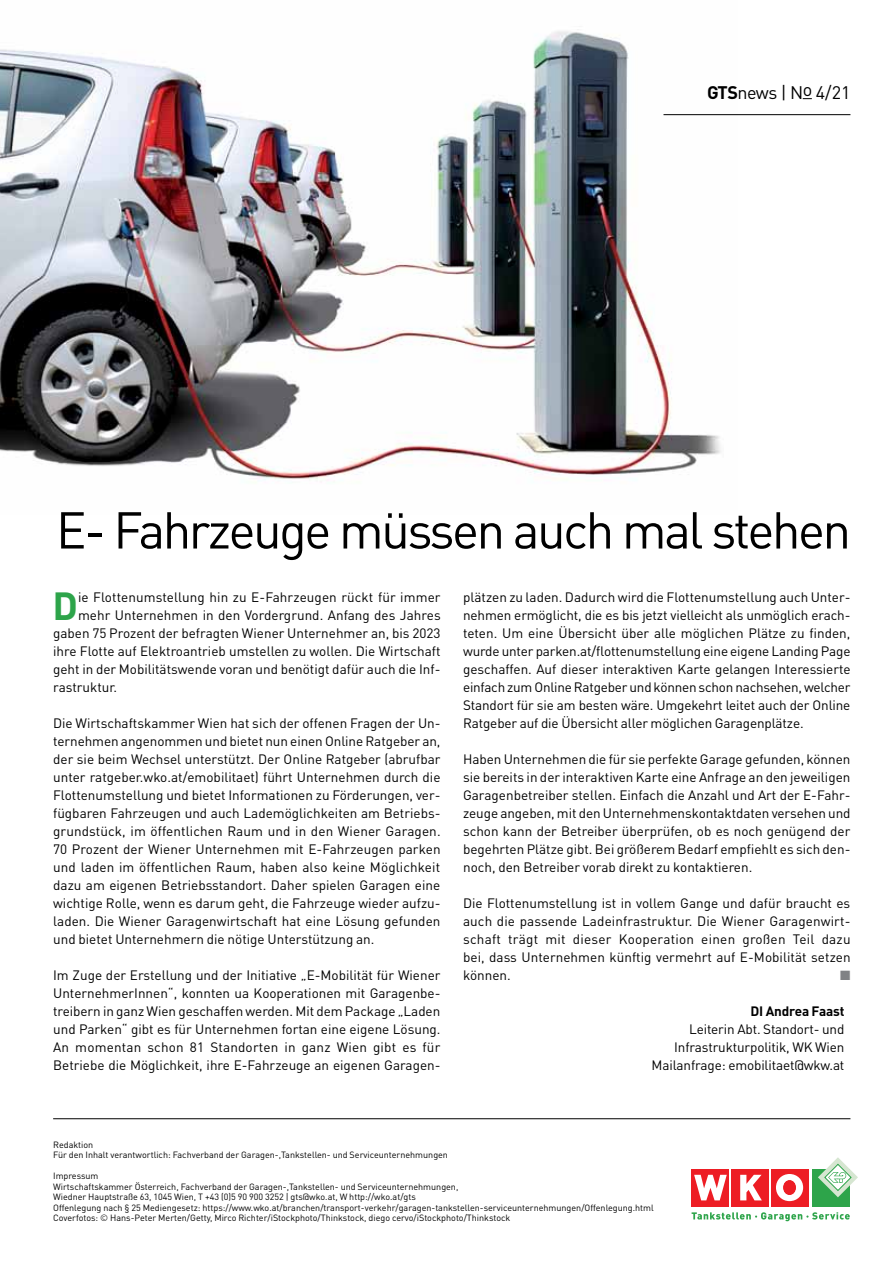
<style>
.page{position:relative;width:893px;height:1263px;background:#fff}
.page>*{position:absolute;margin:0;border:0;box-sizing:border-box;transform-origin:0 0}
.t1{font:51px "DIN Pro";letter-spacing:-.05em;color:#000}
.t2{font:700 38.85px "DIN Pro";color:#2da44a}
.t3{font:18px "DIN Pro";letter-spacing:-.03em;color:#000}
.t4{font:13.5px/18px "DIN Pro";color:#000;text-align:justify}
.t5{font:700 13.5px "DIN Pro";letter-spacing:-.01em;color:#000}
.t6{font:13.5px "Zapf Dingbats ITC";color:#808285}
.t7{font:9px/10.5px "DIN Pro";color:#000}
.s1{font-weight:700}
.s2{font-weight:300}
</style>
<div class="page">
<img style="left:0;top:31px;width:738px;height:452px">
<hr style="left:53px;top:1118px;width:797px;height:1px;background:#000">
<div style="left:771px;top:1169px;width:37px;height:38px;background:#ed1d24"></div>
<div style="left:731px;top:1169px;width:38px;height:38px;background:#ed1d24"></div>
<svg style="left:740px;top:1175px;width:22px;height:25px"></svg>
<div style="left:692px;top:1169px;width:37px;height:38px;background:#ed1d24"></div>
<svg style="left:694px;top:1175px;width:33px;height:25px"></svg>
<div style="left:812px;top:1169px;width:38px;height:38px;background:#2da44a"></div>
<svg style="left:776px;top:1174px;width:27px;height:27px"></svg>
<div style="left:784px;top:1180px;width:11px;height:14px;background:#ed1d24;border-radius:50%"></div>
<div style="left:783px;top:1180px;width:13px;height:15px;border:1px solid #ed1d24;border-radius:50%"></div>
<svg style="left:818px;top:1157px;width:40px;height:40px"></svg>
<svg style="left:692px;top:1212px;width:158px;height:9px"></svg>
<hr style="left:663px;top:114px;width:187px;height:1px;background:#000">
<h3 class="t3" style="left:707px;top:80px;width:145px"><span class="s1">GTS</span>news | No 4/21</h3>
<h1 class="t1" style="left:56px;top:495px;width:797px">E- Fahrzeuge müssen auch mal stehen</h1>
<h2 class="t2" style="left:52px;top:580px;width:27px">D</h2>
<p class="t4" style="left:78px;top:588px;width:364px">ie Flottenumstellung hin zu E-Fahrzeugen rückt für immer</p>
<p class="t4" style="left:78px;top:606px;width:364px">mehr Unternehmen in den Vordergrund. Anfang des Jahres</p>
<p class="t4" style="left:53px;top:624px;width:389px">gaben 75 Prozent der befragten Wiener Unternehmer an, bis 2023</p>
<p class="t4" style="left:53px;top:642px;width:389px">ihre Flotte auf Elektroantrieb umstellen zu wollen. Die Wirtschaft</p>
<p class="t4" style="left:53px;top:660px;width:389px">geht in der Mobilitätswende voran und benötigt dafür auch die Inf-</p>
<p class="t4" style="left:53px;top:678px;width:65px">rastruktur.</p>
<p class="t4" style="left:53px;top:714px;width:389px">Die Wirtschaftskammer Wien hat sich der offenen Fragen der Un&shy;ternehmen angenommen und bietet nun einen Online Ratgeber an, der sie beim Wechsel unterstützt. Der Online Ratgeber (abrufbar unter ratgeber.wko.at/emobilitaet) führt Unternehmen durch die Flottenumstellung und bietet Informationen zu Förderungen, ver&shy;fügbaren Fahrzeugen und auch Lademöglichkeiten am Betriebs&shy;grundstück, im öffentlichen Raum und in den Wiener Garagen.<br>70 Prozent der Wiener Unternehmen mit E-Fahrzeugen parken und laden im öffentlichen Raum, haben also keine Möglichkeit dazu am eigenen Betriebsstandort. Daher spielen Garagen eine wichtige Rolle, wenn es darum geht, die Fahrzeuge wieder aufzu&shy;laden. Die Wiener Garagenwirtschaft hat eine Lösung gefunden und bietet Unternehmern die nötige Unterstützung an.</p>
<p class="t4" style="left:53px;top:966px;width:389px">Im Zuge der Erstellung und der Initiative „E-Mobilität für Wiener UnternehmerInnen“, konnten ua Kooperationen mit Garagenbe&shy;treibern in ganz Wien geschaffen werden. Mit dem Package „Laden und Parken“ gibt es für Unternehmen fortan eine eigene Lösung.<br>An momentan schon 81 Standorten in ganz Wien gibt es für Betriebe die Möglichkeit, ihre E-Fahrzeuge an eigenen Garagen-</p>
<p class="t4" style="left:463px;top:588px;width:389px">plätzen zu laden. Dadurch wird die Flottenumstellung auch Unter&shy;nehmen ermöglicht, die es bis jetzt vielleicht als unmöglich erach&shy;teten. Um eine Übersicht über alle möglichen Plätze zu finden, wurde unter parken.at/flottenumstellung eine eigene Landing Page geschaffen. Auf dieser interaktiven Karte gelangen Interessierte einfach zum Online Ratgeber und können schon nachsehen, welcher Standort für sie am besten wäre. Umgekehrt leitet auch der Online Ratgeber auf die Übersicht aller möglichen Garagenplätze.</p>
<p class="t4" style="left:463px;top:750px;width:389px">Haben Unternehmen die für sie perfekte Garage gefunden, können sie bereits in der interaktiven Karte eine Anfrage an den jeweiligen Garagenbetreiber stellen. Einfach die Anzahl und Art der E-Fahr&shy;zeuge angeben, mit den Unternehmenskontaktdaten versehen und schon kann der Betreiber überprüfen, ob es noch genügend der begehrten Plätze gibt. Bei größerem Bedarf empfiehlt es sich den&shy;noch, den Betreiber vorab direkt zu kontaktieren.</p>
<p class="t4" style="left:463px;top:894px;width:389px">Die Flottenumstellung ist in vollem Gange und dafür braucht es auch die passende Ladeinfrastruktur. Die Wiener Garagenwirt&shy;schaft trägt mit dieser Kooperation einen großen Teil dazu bei, dass Unternehmen künftig vermehrt auf E-Mobilität setzen können.</p>
<p class="t6" style="left:840px;top:969px;width:12px">■</p>
<p class="t5" style="left:750px;top:1002px;width:96px">DI Andrea Faast</p>
<p class="t4" style="left:652px;top:1020px;width:194px;text-align:right">Leiterin Abt. Standort- und<br>Infrastrukturpolitik, WK Wien<br>Mailanfrage: emobilitaet@wkw.at</p>
<p class="t7" style="left:53px;top:1139px;width:396px">Redaktion<br>Für den Inhalt verantwortlich: Fachverband der Garagen-,Tankstellen- und Serviceunternehmungen</p>
<p class="t7" style="left:53px;top:1170px;width:602px">Impressum<br>Wirtschaftskammer Österreich, Fachverband der Garagen-,Tankstellen- und Serviceunternehmungen,<br>Wiedner Hauptstraße 63, 1045 Wien, T +43 (0)5 90 900 3252 | gts@wko.at, W http://wko.at/gts<br>Offenlegung nach § 25 Mediengesetz: https://www.wko.at/branchen/transport-verkehr/garagen-tankstellen-serviceunternehmungen/Offenlegung.html Coverfotos: <span class="s2">©</span> Hans-Peter Merten/Getty, Mirco Richter/iStockphoto/Thinkstock, diego cervo/iStockphoto/Thinkstock</p>
</div>
